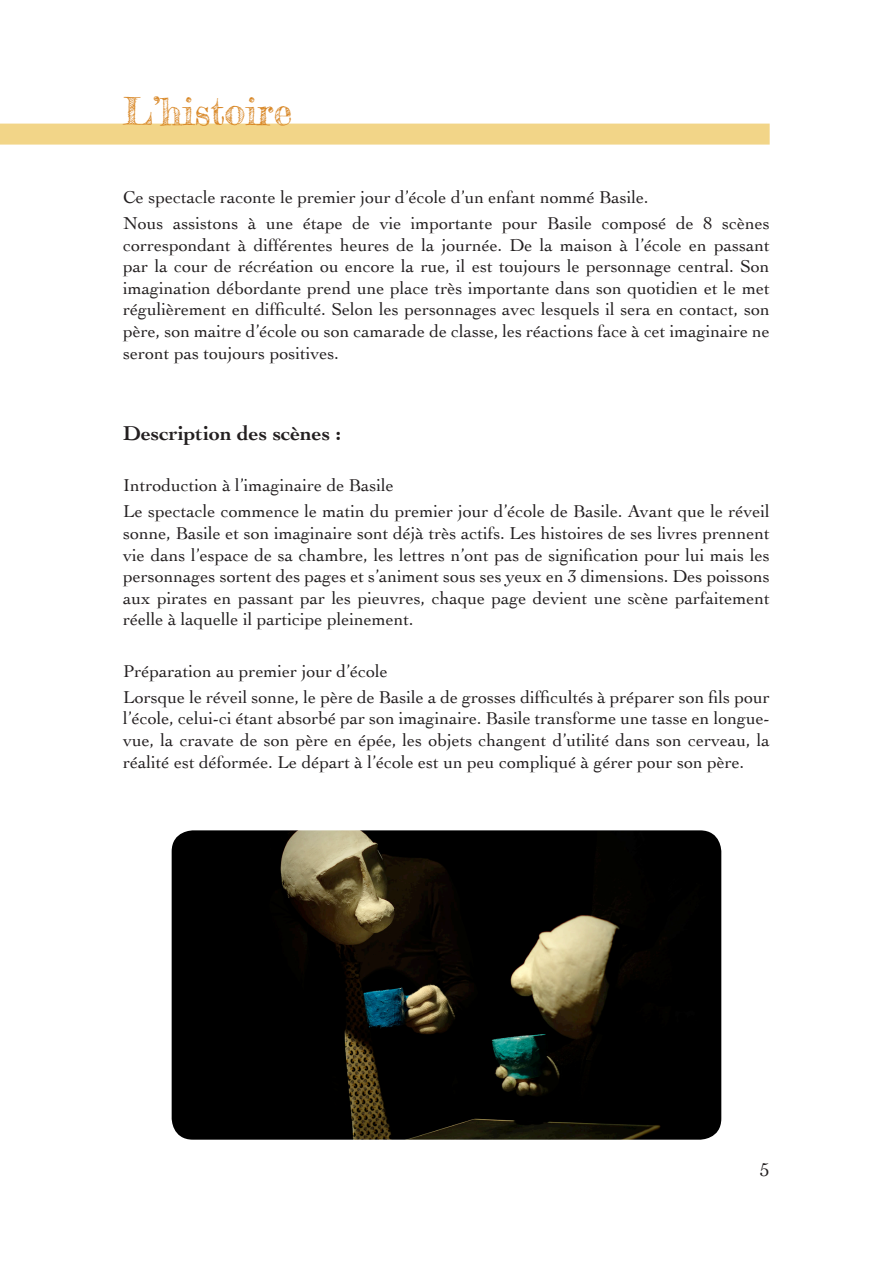
<style>
.page{position:relative;width:893px;height:1263px;background:#fff}
.page>*{position:absolute;margin:0;border:0;box-sizing:border-box;transform-origin:0 0}
.t1{font:37.5px "Frederickathe Great";color:#d88624}
.t2{font:700 21px "Cochin";color:#231f20}
.t3{font:19.5px "Cochin";color:#231f20}
.t4{font:18px/21.6px "Cochin";color:#231f20}
</style>
<div class="page">
<div style="left:0;top:124px;width:770px;height:21px;background:#f2d588"></div>
<img style="left:172px;top:830px;width:549px;height:310px">
<h1 class="t1" style="left:123px;top:88px;width:171px">L’histoire</h1>
<p class="t4" style="left:123px;top:184px;width:648px;line-height:25.8px">Ce spectacle raconte le premier jour d’école d’un enfant nommé Basile.<br>Nous assistons à une étape de vie importante pour Basile composé de 8 scènes</p>
<p class="t4" style="left:123px;top:233px;width:648px;text-align:justify">correspondant à différentes heures de la journée. De la maison à l’école en passant par la cour de récréation ou encore la rue, il est toujours le personnage central. Son imagination débordante prend une place très importante dans son quotidien et le met régulièrement en difficulté. Selon les personnages avec lesquels il sera en contact, son père, son maitre d’école ou son camarade de classe, les réactions face à cet imaginaire ne seront pas toujours positives.</p>
<p class="t2" style="left:123px;top:419px;width:219px">Description des scènes :</p>
<p class="t4" style="left:123px;top:472px;width:648px;line-height:25.8px">Introduction à l’imaginaire de Basile<br>Le spectacle commence le matin du premier jour d’école de Basile. Avant que le réveil</p>
<p class="t4" style="left:123px;top:521px;width:648px;text-align:justify">sonne, Basile et son imaginaire sont déjà très actifs. Les histoires de ses livres prennent vie dans l’espace de sa chambre, les lettres n’ont pas de signification pour lui mais les personnages sortent des pages et s’animent sous ses yeux en 3 dimensions. Des poissons aux pirates en passant par les pieuvres, chaque page devient une scène parfaitement réelle à laquelle il participe pleinement.</p>
<p class="t4" style="left:123px;top:657px;width:648px;line-height:25.8px">Préparation au premier jour d’école<br>Lorsque le réveil sonne, le père de Basile a de grosses difficultés à préparer son fils pour</p>
<p class="t4" style="left:123px;top:707px;width:648px;text-align:justify">l’école, celui-ci étant absorbé par son imaginaire. Basile transforme une tasse en longue&shy;vue, la cravate de son père en épée, les objets changent d’utilité dans son cerveau, la réalité est déformée. Le départ à l’école est un peu compliqué à gérer pour son père.</p>
<p class="t3" style="left:760px;top:1156px;width:11px">5</p>
</div>
